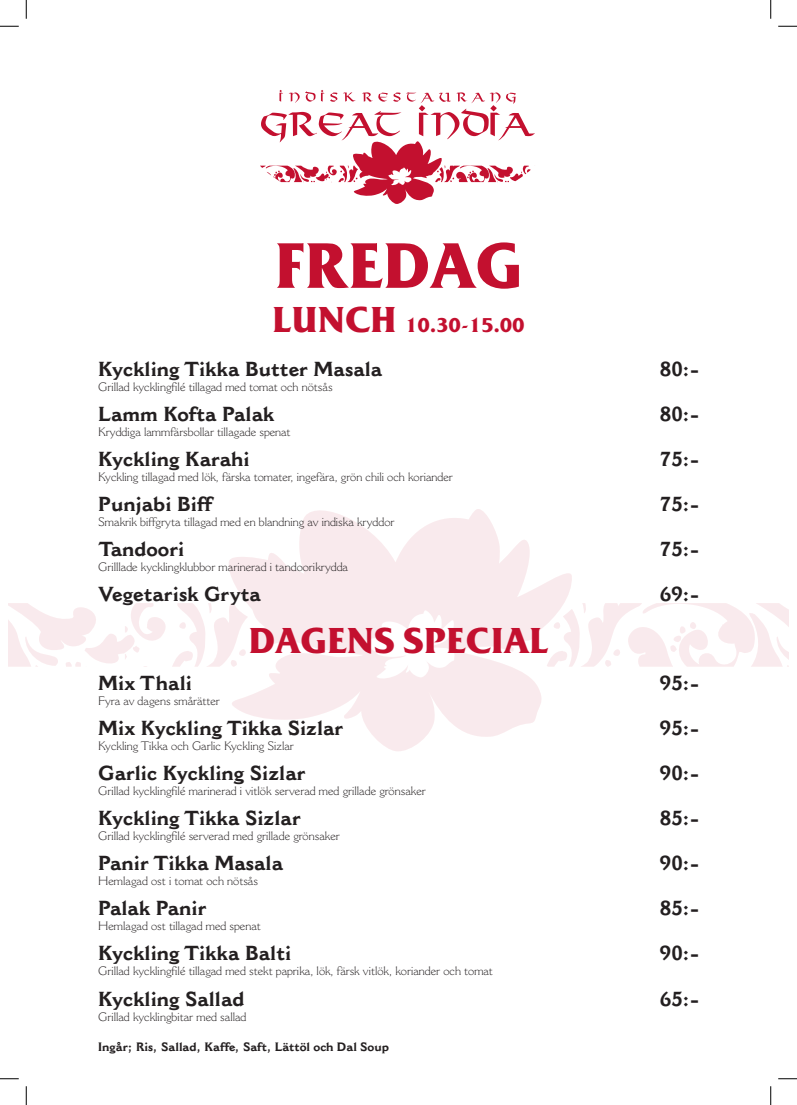
<style>
.page{position:relative;width:797px;height:1105px;background:#fff}
.page>*{position:absolute;margin:0;border:0;box-sizing:border-box;transform-origin:0 0}
.t1{font:700 64px "Friz Quadrata Std";color:#c3102f}
.t2{font:700 36px "Friz Quadrata Std";color:#c3102f}
.t3{font:700 20px "Cantoria MT Std";color:#231f20}
.t4{font:700 20px "Friz Quadrata Std";color:#c3102f}
.t5{font:300 12px "Cantoria MT Std";color:#231f20}
.t6{font:700 12px "Cantoria MT Std";color:#231f20}
.s1{font-size:36px}
</style>
<div class="page">
<svg style="left:260px;top:90px;width:275px;height:114px"></svg>
<svg style="left:9px;top:513px;width:779px;height:238px"></svg>
<svg style="left:310px;top:509px;width:174px;height:4px"></svg>
<svg style="left:366px;top:610px;width:89px;height:70px"></svg>
<svg style="left:0;top:25px;width:19px;height:2px"></svg>
<svg style="left:778px;top:25px;width:19px;height:2px"></svg>
<svg style="left:0;top:1078px;width:19px;height:1px"></svg>
<svg style="left:778px;top:1078px;width:19px;height:1px"></svg>
<svg style="left:25px;top:0;width:2px;height:19px"></svg>
<svg style="left:25px;top:1086px;width:2px;height:19px"></svg>
<svg style="left:770px;top:0;width:1px;height:19px"></svg>
<svg style="left:770px;top:1086px;width:1px;height:19px"></svg>
<h1 class="t1" style="left:274px;top:226px;width:250px">FREDAG</h1>
<h3 class="t4" style="left:272px;top:313px;width:254px"><span class="s1">LUNCH</span> 10.30-15.00</h3>
<h3 class="t3" style="left:98px;top:357px;width:285px">Kyckling Tikka Butter Masala</h3>
<h3 class="t3" style="left:660px;top:357px;width:40px">80:-</h3>
<p class="t5" style="left:98px;top:379px;width:236px">Grillad kycklingfilé tillagad med tomat och nötsås</p>
<h3 class="t3" style="left:98px;top:402px;width:178px">Lamm Kofta Palak</h3>
<h3 class="t3" style="left:660px;top:402px;width:40px">80:-</h3>
<p class="t5" style="left:98px;top:424px;width:194px">Kryddiga lammfärsbollar tillagade spenat</p>
<h3 class="t3" style="left:98px;top:447px;width:153px">Kyckling Karahi</h3>
<h3 class="t3" style="left:660px;top:447px;width:40px">75:-</h3>
<p class="t5" style="left:98px;top:469px;width:356px">Kyckling tillagad med lök, färska tomater, ingefära, grön chili och koriander</p>
<h3 class="t3" style="left:98px;top:492px;width:115px">Punjabi Biff</h3>
<h3 class="t3" style="left:660px;top:492px;width:40px">75:-</h3>
<p class="t5" style="left:98px;top:514px;width:298px">Smakrik biffgryta tillagad med en blandning av indiska kryddor</p>
<h3 class="t3" style="left:98px;top:537px;width:88px">Tandoori</h3>
<h3 class="t3" style="left:660px;top:537px;width:40px">75:-</h3>
<p class="t5" style="left:98px;top:559px;width:251px">Grilllade kycklingklubbor marinerad i tandoorikrydda</p>
<h3 class="t3" style="left:98px;top:582px;width:164px">Vegetarisk Gryta</h3>
<h3 class="t3" style="left:660px;top:582px;width:40px">69:-</h3>
<h2 class="t2" style="left:248px;top:618px;width:302px">DAGENS SPECIAL</h2>
<h3 class="t3" style="left:98px;top:671px;width:95px">Mix Thali</h3>
<h3 class="t3" style="left:660px;top:671px;width:40px">95:-</h3>
<p class="t5" style="left:98px;top:694px;width:123px">Fyra av dagens smårätter</p>
<h3 class="t3" style="left:98px;top:716px;width:247px">Mix Kyckling Tikka Sizlar</h3>
<h3 class="t3" style="left:660px;top:716px;width:40px">95:-</h3>
<p class="t5" style="left:98px;top:739px;width:197px">Kyckling Tikka och Garlic Kyckling Sizlar</p>
<h3 class="t3" style="left:98px;top:761px;width:209px">Garlic Kyckling Sizlar</h3>
<h3 class="t3" style="left:660px;top:761px;width:40px">90:-</h3>
<p class="t5" style="left:98px;top:784px;width:329px">Grillad kycklingfilé marinerad i vitlök serverad med grillade grönsaker</p>
<h3 class="t3" style="left:98px;top:806px;width:204px">Kyckling Tikka Sizlar</h3>
<h3 class="t3" style="left:660px;top:806px;width:40px">85:-</h3>
<p class="t5" style="left:98px;top:829px;width:243px">Grillad kycklingfilé serverad med grillade grönsaker</p>
<h3 class="t3" style="left:98px;top:851px;width:186px">Panir Tikka Masala</h3>
<h3 class="t3" style="left:660px;top:851px;width:40px">90:-</h3>
<p class="t5" style="left:98px;top:874px;width:161px">Hemlagad ost i tomat och nötsås</p>
<h3 class="t3" style="left:98px;top:896px;width:110px">Palak Panir</h3>
<h3 class="t3" style="left:660px;top:896px;width:40px">85:-</h3>
<p class="t5" style="left:98px;top:919px;width:164px">Hemlagad ost tillagad med spenat</p>
<h3 class="t3" style="left:98px;top:941px;width:195px">Kyckling Tikka Balti</h3>
<h3 class="t3" style="left:660px;top:941px;width:40px">90:-</h3>
<p class="t5" style="left:98px;top:964px;width:396px">Grillad kycklingfilé tillagad med stekt paprika, lök, färsk vitlök, koriander och tomat</p>
<h3 class="t3" style="left:98px;top:986px;width:148px">Kyckling Sallad</h3>
<h3 class="t3" style="left:660px;top:986px;width:40px">65:-</h3>
<p class="t5" style="left:98px;top:1009px;width:150px">Grillad kycklingbitar med sallad</p>
<p class="t6" style="left:98px;top:1039px;width:292px">Ingår; Ris, Sallad, Kaffe, Saft, Lättöl och Dal Soup</p>
</div>
